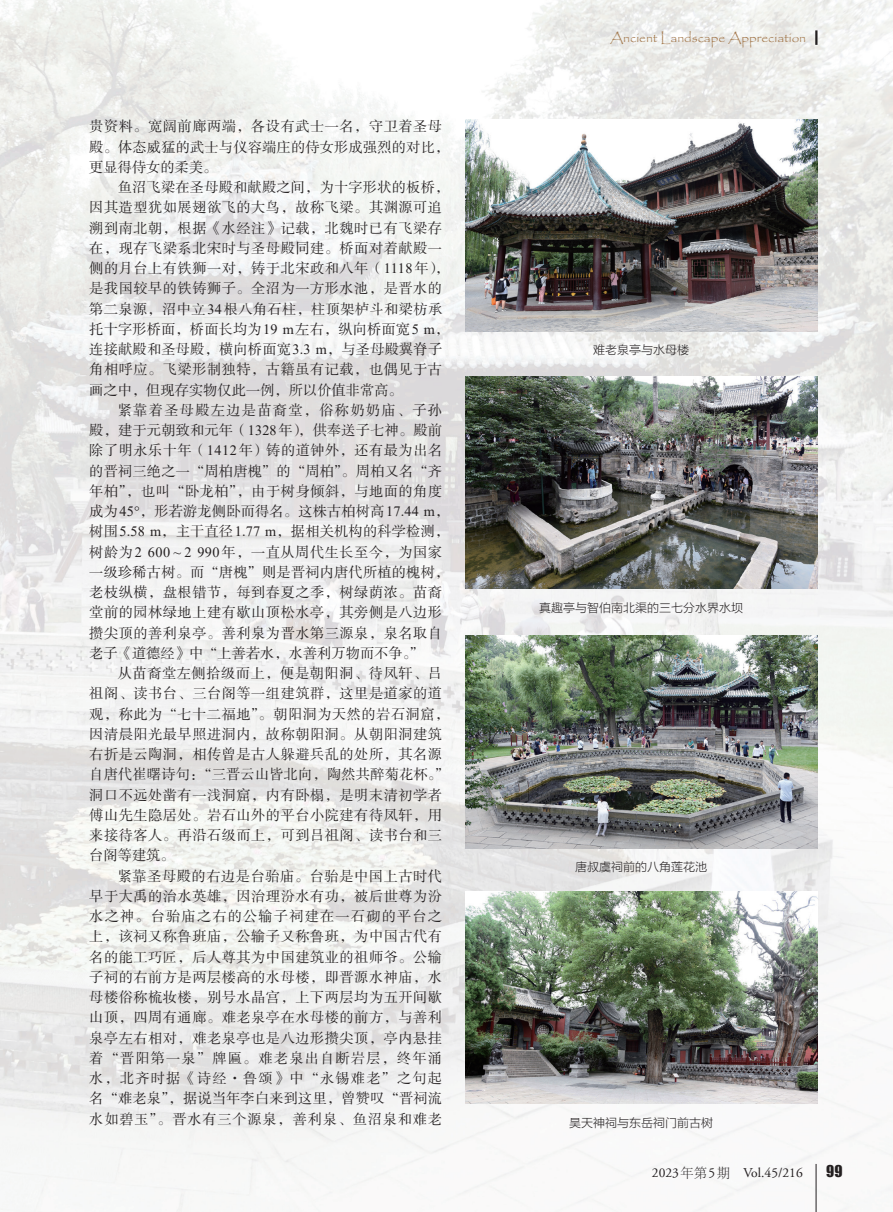
<style>
.page{position:relative;width:893px;height:1212px;background:#fff}
.page>*{position:absolute;margin:0;border:0;box-sizing:border-box;transform-origin:0 0}
.t1{font:15px "Impact";color:#231f20}
.t2{font:14.25px/20.2px "FZSSK GBK1 0";letter-spacing:.035em;color:#231f20}
.t3{font:14.25px/20.2px "FZSSK GBK1 0";letter-spacing:.01em;color:#231f20}
.t4{font:13.5px "Papyrus";letter-spacing:-.005em;color:#a3784c}
.t5{font:13.5px "Adobe Garamond LT";color:#231f20}
.t6{font:12px "FZLTKHK GBK1 0";color:#231f20}
.s1{font-family:"Times New Roman"}
.s2{font-family:"FZHTK GBK1 0"}
.s3{font-family:"Adobe Song Std";font-weight:300}
</style>
<div class="page">
<img style="left:0;top:0;width:893px;height:1212px">
<img style="left:466px;top:119px;width:351px;height:213px">
<img style="left:466px;top:376px;width:351px;height:213px">
<img style="left:466px;top:636px;width:351px;height:212px">
<img style="left:466px;top:891px;width:351px;height:213px">
<svg style="left:815px;top:30px;width:2px;height:15px"></svg>
<hr style="left:816px;top:1164px;width:1px;height:48px;background:#231f20">
<p class="t3" style="left:89px;top:117px;width:362px">贵资料。宽阔前廊两端，各设有武士一名，守卫着圣母殿。体态威猛的武士与仪容端庄的侍女形成强烈的对比，更显得侍女的柔美。</p>
<p class="t2" style="left:89px;top:178px;width:362px;text-indent:29px">鱼沼飞梁在圣母殿和献殿之间，为十字形状的板桥，因其造型犹如展翅欲飞的大鸟，故称飞梁。其渊源可追溯到南北朝，根据《水经注》记载，北魏时已有飞梁存在，现存飞梁系北宋时与圣母殿同建。桥面对着献殿一侧的月台上有铁狮一对，铸于北宋政和八年（<span class="s1">1118</span>年），是我国较早的铁铸狮子。全沼为一方形水池，是晋水的第二泉源，沼中立<span class="s1">34</span>根八角石柱，柱顶架栌斗和梁枋承托十字形桥面，桥面长均为<span class="s1">19 m</span>左右，纵向桥面宽<span class="s1">5 m</span>，连接献殿和圣母殿，横向桥面宽<span class="s1">3.3 m</span>，与圣母殿翼脊子角相呼应。飞梁形制独特，古籍虽有记载，也偶见于古画之中，但现存实物仅此一例，所以价值非常高。</p>
<p class="t2" style="left:89px;top:401px;width:362px;text-indent:29px">紧靠着圣母殿左边是苗裔堂，俗称奶奶庙、子孙殿，建于元朝致和元年（<span class="s1">1328</span>年），供奉送子七神。殿前除了明永乐十年（<span class="s1">1412</span>年）铸的道钟外，还有最为出名的晋祠三绝之一“周柏唐槐”的“周柏”。周柏又名“齐年柏”，也叫“卧龙柏”，由于树身倾斜，与地面的角度成为<span class="s1">45°</span>，形若游龙侧卧而得名。这株古柏树高<span class="s1">17.44 m</span>，树围<span class="s1">5.58 m</span>，主干直径<span class="s1">1.77 m</span>，据相关机构的科学检测，树龄为<span class="s1">2 600 ~ 2 990</span>年，一直从周代生长至今，为国家一级珍稀古树。而“唐槐”则是晋祠内唐代所植的槐树，老枝纵横，盘根错节，每到春夏之季，树绿荫浓。苗裔堂前的园林绿地上建有歇山顶松水亭，其旁侧是八边形攒尖顶的善利泉亭。善利泉为晋水第三源泉，泉名取自老子《道德经》中“上善若水，水善利万物而不争。”</p>
<p class="t2" style="left:89px;top:664px;width:362px;text-indent:28px">从苗裔堂左侧拾级而上，便是朝阳洞、待凤轩、吕祖阁、读书台、三台阁等一组建筑群，这里是道家的道观，称此为“七十二福地”。朝阳洞为天然的岩石洞窟，因清晨阳光最早照进洞内，故称朝阳洞。从朝阳洞建筑右折是云陶洞，相传曾是古人躲避兵乱的处所，其名源自唐代崔曙诗句：“三晋云山皆北向，陶然共醉菊花杯。”洞口不远处凿有一浅洞窟，内有卧榻，是明末清初学者傅山先生隐居处。岩石山外的平台小院建有待凤轩，用来接待客人。再沿石级而上，可到吕祖阁、读书台和三台阁等建筑。</p>
<p class="t2" style="left:89px;top:866px;width:354px;text-align:justify;text-indent:28px">紧靠圣母殿的右边是台骀庙。台骀是中国上古时代早于大禹的治水英雄，因治理汾水有功，被后世尊为汾水之神。台骀庙之右的公输子祠建在一石砌的平台之上，该祠又称鲁班庙，公输子又称鲁班，为中国古代有名的能工巧匠，后人尊其为中国建筑业的祖师爷。公输子祠的右前方是两层楼高的水母楼，即晋源水神庙，水母楼俗称梳妆楼，别号水晶宫，上下两层均为五开间歇山顶，四周有通廊。难老泉亭在水母楼的前方，与善利泉亭左右相对，难老泉亭也是八边形攒尖顶，亭内悬挂着“晋阳第一泉”牌匾。难老泉出自断岩层，终年涌水，北齐时据《诗经<span class="s2">·</span>鲁颂》中“永锡难老”之句起名“难老泉”，据说当年李白来到这里，曾赞叹“晋祠流水如碧玉”。晋水有三个源泉，善利泉、鱼沼泉和难老</p>
<p class="t4" style="left:610px;top:30px;width:198px">Ancient Landscape Appreciation</p>
<p class="t6" style="left:593px;top:344px;width:97px">难老泉亭与水母楼</p>
<p class="t6" style="left:539px;top:601px;width:205px">真趣亭与智伯南北渠的三七分水界水坝</p>
<p class="t6" style="left:575px;top:860px;width:133px">唐叔虞祠前的八角莲花池</p>
<p class="t6" style="left:569px;top:1116px;width:145px">昊天神祠与东岳祠门前古树</p>
<p class="t5" style="left:652px;top:1166px;width:152px">2023<span class="s3">年第</span>5<span class="s3">期</span> Vol.45/216</p>
<p class="t1" style="left:826px;top:1160px;width:18px">99</p>
</div>
